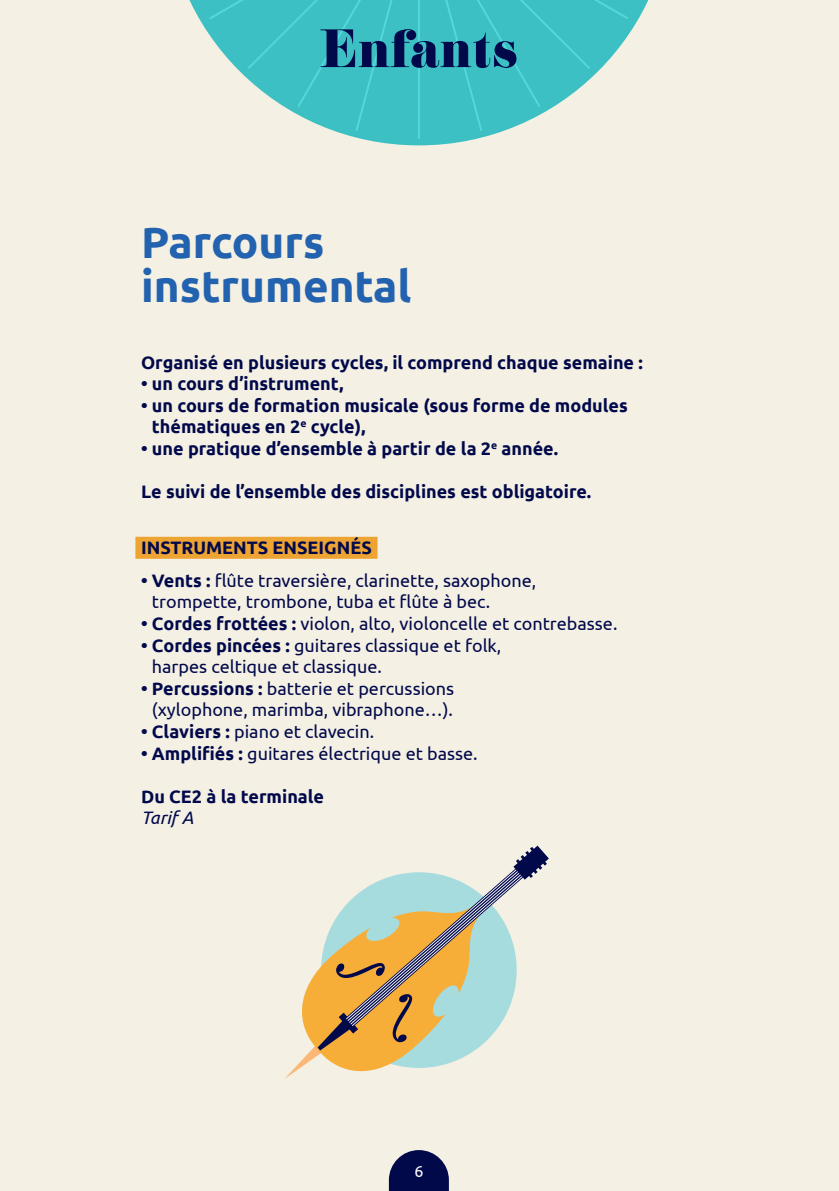
<style>
.page{position:relative;width:839px;height:1191px;background:#fff}
.page>*{position:absolute;margin:0;border:0;box-sizing:border-box;transform-origin:0 0}
.t1{font:56.4px "Didoni URWD";color:#02094b}
.t2{font:700 44px/44px "Ubuntu";color:#2362af}
.t3{font:18px/21.6px "Ubuntu";color:#02094b}
.t4{font:700 18px/21.6px "Ubuntu";color:#02094b}
.t5{font:italic 18px "Ubuntu";color:#02094b}
.t6{font:16px "Ubuntu";color:#fff}
.s1{font-weight:700}
</style>
<div class="page">
<div style="left:0;top:0;width:838px;height:1191px;background:#f4f0e3"></div>
<svg style="left:389px;top:1150px;width:60px;height:41px;background:#282e63"></svg>
<div style="left:135px;top:537px;width:243px;height:22px;background:#eea432"></div>
<svg style="left:285px;top:845px;width:264px;height:234px"></svg>
<svg style="left:372px;top:141px;width:94px;height:4px"></svg>
<svg style="left:189px;top:0;width:460px;height:141px"></svg>
<h1 class="t1" style="left:319px;top:15px;width:200px">Enfants</h1>
<h2 class="t2" style="left:141px;top:219px;width:272px">Parcours instrumental</h2>
<p class="t4" style="left:141px;top:351px;width:503px">Organisé en plusieurs cycles, il comprend chaque semaine :</p>
<p class="t4" style="left:141px;top:373px;width:204px">• un cours d’instrument,</p>
<p class="t4" style="left:152px;top:394px;width:477px;text-indent:-11px">• un cours de formation musicale (sous forme de modules thématiques en 2<sup>e</sup> cycle),</p>
<p class="t4" style="left:141px;top:437px;width:419px">• une pratique d’ensemble à partir de la 2<sup>e</sup> année.</p>
<p class="t4" style="left:141px;top:481px;width:452px">Le suivi de l’ensemble des disciplines est obligatoire.</p>
<p class="t4" style="left:141px;top:536px;width:232px">INSTRUMENTS ENSEIGNÉS</p>
<p class="t3" style="left:152px;top:569px;width:386px;text-indent:-11px"><span class="s1">• Vents :</span> flûte traversière, clarinette, saxophone, trompette, trombone, tuba et flûte à bec.</p>
<p class="t3" style="left:141px;top:612px;width:478px"><span class="s1">• Cordes frottées :</span> violon, alto, violoncelle et contrebasse.</p>
<p class="t3" style="left:152px;top:634px;width:351px;text-indent:-11px"><span class="s1">• Cordes pincées :</span> guitares classique et folk, harpes celtique et classique.</p>
<p class="t3" style="left:141px;top:677px;width:315px;text-align:center"><span class="s1">• Percussions :</span> batterie et percussions (xylophone, marimba, vibraphone…).</p>
<p class="t3" style="left:141px;top:720px;width:235px"><span class="s1">• Claviers :</span> piano et clavecin.</p>
<p class="t3" style="left:141px;top:742px;width:338px"><span class="s1">• Amplifiés :</span> guitares électrique et basse.</p>
<p class="t4" style="left:141px;top:785px;width:185px">Du CE2 à la terminale</p>
<p class="t5" style="left:141px;top:807px;width:54px">Tarif A</p>
<p class="t6" style="left:414px;top:1161px;width:11px">6</p>
</div>
